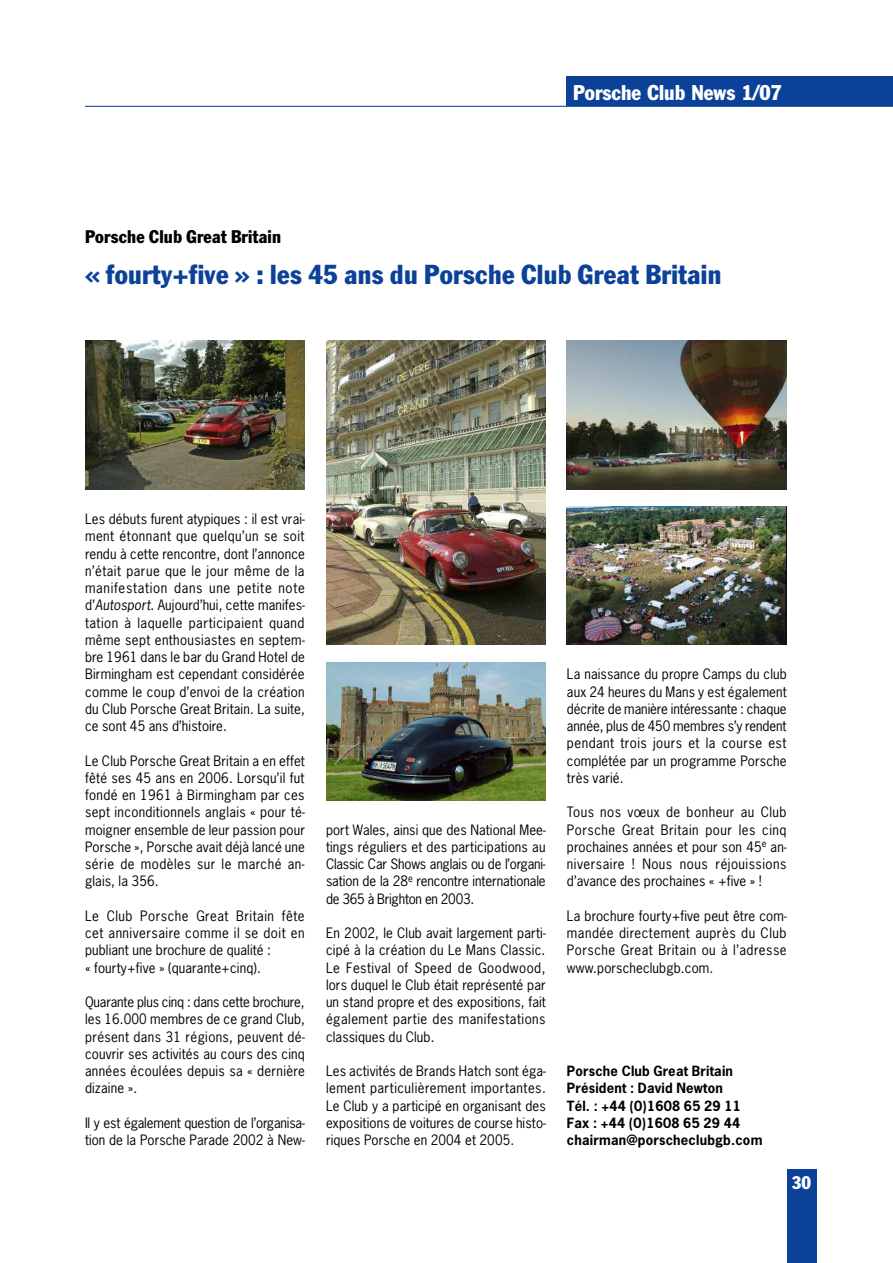
<style>
.page{position:relative;width:893px;height:1263px;background:#fff}
.page>*{position:absolute;margin:0;border:0;box-sizing:border-box;transform-origin:0 0}
.t1{font:condensed 27px "Franklin Gothic";letter-spacing:.015em;color:#0c419a}
.t2{font:condensed 21px "Franklin Gothic";color:#fff}
.t3{font:condensed 18px "Franklin Gothic";letter-spacing:.015em;color:#000}
.t4{font:condensed 18px "Franklin Gothic";color:#fff}
.t5{font:13.5px/17.2px "News Gothic";letter-spacing:.01em;color:#000;text-align:justify}
.t6{font:13.5px/17.2px "News Gothic";letter-spacing:.035em;color:#000}
.t7{font:13.5px/17.2px "News Gothic";letter-spacing:-.01em;color:#000}
.t8{font:700 13.35px/17.2px "News Gothic";letter-spacing:.015em;color:#000}
.s1{font-style:italic}
</style>
<div class="page">
<img style="left:326px;top:662px;width:220px;height:138px">
<img style="left:326px;top:340px;width:220px;height:305px">
<img style="left:85px;top:340px;width:220px;height:149px">
<img style="left:567px;top:340px;width:220px;height:149px">
<img style="left:567px;top:507px;width:220px;height:138px">
<div style="left:567px;top:77px;width:326px;height:29px;background:#0c419a"></div>
<div style="left:787px;top:1169px;width:29px;height:94px;background:#0c419a"></div>
<hr style="left:85px;top:106px;width:808px;height:1px;background:#0c419a">
<h3 class="t3" style="left:85px;top:231px;width:198px">Porsche Club Great Britain</h3>
<h2 class="t2" style="left:573px;top:85px;width:210px">Porsche Club News 1/07</h2>
<h1 class="t1" style="left:85px;top:265px;width:638px">« fourty+five » : les 45 ans du Porsche Club Great Britain</h1>
<p class="t5" style="left:85px;top:511px;width:221px">Les débuts furent atypiques : il est vrai&shy;ment étonnant que quelqu’un se soit rendu à cette rencontre, dont l’annonce n’était parue que le jour même de la manifestation dans une petite note d’<span class="s1">Autosport</span>. Aujourd’hui, cette manifes&shy;tation à laquelle participaient quand même sept enthousiastes en septem&shy;bre 1961 dans le bar du Grand Hotel de Birmingham est cependant considérée comme le coup d’envoi de la création du Club Porsche Great Britain. La suite, ce sont 45 ans d’histoire.</p>
<p class="t5" style="left:85px;top:752px;width:221px">Le Club Porsche Great Britain a en effet fêté ses 45 ans en 2006. Lorsqu’il fut fondé en 1961 à Birmingham par ces sept inconditionnels anglais « pour té&shy;moigner ensemble de leur passion pour Porsche », Porsche avait déjà lancé une série de modèles sur le marché an&shy;glais, la 356.</p>
<p class="t6" style="left:85px;top:907px;width:221px">Le Club Porsche Great Britain fête cet anniversaire comme il se doit en publiant une brochure de qualité :<br>« fourty+five » (quarante+cinq).</p>
<p class="t5" style="left:85px;top:994px;width:221px">Quarante plus cinq : dans cette brochure, les 16.000 membres de ce grand Club, présent dans 31 régions, peuvent dé&shy;couvrir ses activités au cours des cinq années écoulées depuis sa « dernière dizaine ».</p>
<p class="t7" style="left:85px;top:1114px;width:221px">Il y est également question de l’organisa&shy;tion de la Porsche Parade 2002 à New-</p>
<p class="t5" style="left:326px;top:821px;width:221px">port Wales, ainsi que des National Mee&shy;tings réguliers et des participations au Classic Car Shows anglais ou de l’organi&shy;sation de la 28<sup>e</sup> rencontre internationale de 365 à Brighton en 2003.</p>
<p class="t5" style="left:326px;top:925px;width:221px">En 2002, le Club avait largement parti&shy;cipé à la création du Le Mans Classic.<br>Le Festival of Speed de Goodwood, lors duquel le Club était représenté par un stand propre et des expositions, fait également partie des manifestations classiques du Club.</p>
<p class="t5" style="left:326px;top:1063px;width:221px">Les activités de Brands Hatch sont éga&shy;lement particulièrement importantes.<br>Le Club y a participé en organisant des expositions de voitures de course histo&shy;riques Porsche en 2004 et 2005.</p>
<p class="t5" style="left:567px;top:666px;width:221px">La naissance du propre Camps du club aux 24 heures du Mans y est également décrite de manière intéressante : chaque année, plus de 450 membres s’y rendent pendant trois jours et la course est complétée par un programme Porsche très varié.</p>
<p class="t5" style="left:567px;top:804px;width:221px">Tous nos voeux de bonheur au Club Porsche Great Britain pour les cinq prochaines années et pour son 45<sup>e</sup> an&shy;niversaire ! Nous nous réjouissions d’avance des prochaines « +five » !</p>
<p class="t5" style="left:567px;top:907px;width:221px">La brochure fourty+five peut être com&shy;mandée directement auprès du Club Porsche Great Britain ou à l’adresse www.porscheclubgb.com.</p>
<p class="t8" style="left:567px;top:1063px;width:197px">Porsche Club Great Britain<br>Président : David Newton<br>Tél. : +44 (0)1608 65 29 11<br>Fax : +44 (0)1608 65 29 44 chairman@porscheclubgb.com</p>
<h3 class="t4" style="left:792px;top:1176px;width:21px">30</h3>
</div>
